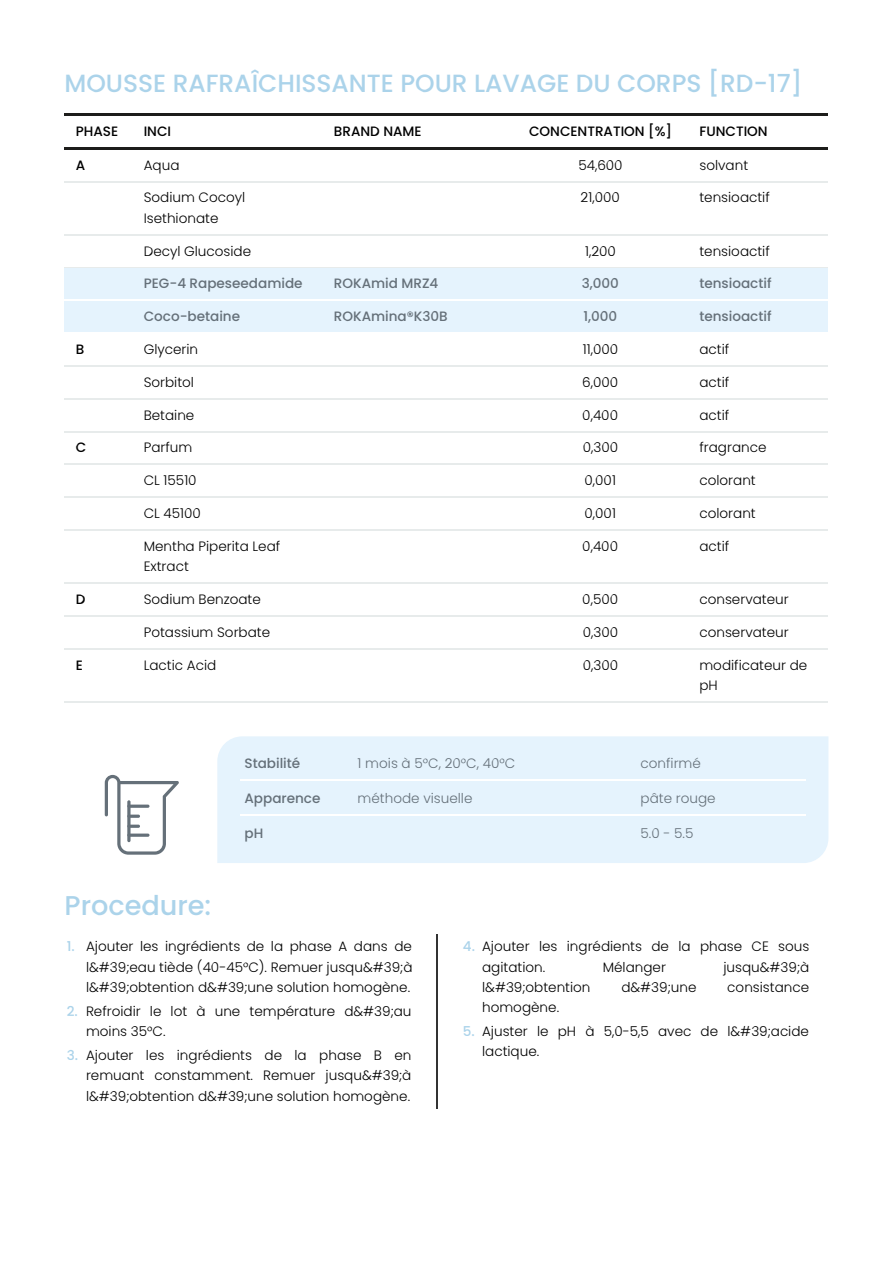
<style>
.page{position:relative;width:893px;height:1263px;background:#fff}
.page>*{position:absolute;margin:0;border:0;box-sizing:border-box;transform-origin:0 0}
.t1{font:500 27.15px "Poppins";letter-spacing:.005em;color:#abd3ea}
.t2{font:24.9px "Medium Poppins";letter-spacing:.005em;color:#abd3ea}
.t3{font:13.5px/20.4px "Light Poppins";letter-spacing:.005em;color:#000}
.t4{font:500 13.5px "Poppins";letter-spacing:.005em;color:#657079}
.t5{font:13.5px "Light Poppins";letter-spacing:.005em;color:#657079}
.t6{font:500 13.5px "Poppins";letter-spacing:.005em;color:#000}
.s1{font-family:"Poppins";font-weight:500;color:#abd3ea}
</style>
<div class="page">
<hr style="left:64px;top:113px;width:764px;height:2px;background:#1d1d1b">
<hr style="left:64px;top:147px;width:764px;height:2px;background:#1d1d1b">
<hr style="left:64px;top:181px;width:764px;height:1px;background:#e7ebeb">
<hr style="left:64px;top:234px;width:764px;height:1px;background:#e7ebeb">
<hr style="left:64px;top:267px;width:764px;height:1px;background:#e7ebeb">
<div style="left:64px;top:268px;width:764px;height:33px;background:#e5f3fd"></div>
<hr style="left:64px;top:300px;width:764px;height:1px;background:#fff">
<div style="left:64px;top:301px;width:764px;height:33px;background:#e5f3fd"></div>
<hr style="left:64px;top:333px;width:764px;height:1px;background:#fff">
<hr style="left:64px;top:365px;width:764px;height:2px;background:#e7ebeb">
<hr style="left:64px;top:398px;width:764px;height:1px;background:#e7ebeb">
<hr style="left:64px;top:431px;width:764px;height:1px;background:#e7ebeb">
<hr style="left:64px;top:464px;width:764px;height:1px;background:#e7ebeb">
<hr style="left:64px;top:497px;width:764px;height:1px;background:#e7ebeb">
<hr style="left:64px;top:529px;width:764px;height:2px;background:#e7ebeb">
<hr style="left:64px;top:583px;width:764px;height:1px;background:#e7ebeb">
<hr style="left:64px;top:615px;width:764px;height:1px;background:#e7ebeb">
<hr style="left:64px;top:648px;width:764px;height:1px;background:#e7ebeb">
<hr style="left:64px;top:701px;width:764px;height:1px;background:#e7ebeb">
<div style="left:217px;top:736px;width:611px;height:127px;background:#e5f3fd"></div>
<hr style="left:240px;top:779px;width:113px;height:1px;background:#fff">
<hr style="left:353px;top:779px;width:283px;height:1px;background:#fff">
<hr style="left:636px;top:779px;width:169px;height:1px;background:#fff">
<hr style="left:240px;top:814px;width:113px;height:2px;background:#fff">
<hr style="left:353px;top:814px;width:283px;height:2px;background:#fff">
<hr style="left:636px;top:814px;width:169px;height:2px;background:#fff">
<hr style="left:437px;top:934px;width:1px;height:175px;background:#333">
<svg style="left:105px;top:775px;width:74px;height:80px"></svg>
<hr style="left:127px;top:805px;width:22px;height:3px;background:#657079;border-radius:2px">
<h2 class="t2" style="left:64px;top:66px;width:739px">MOUSSE RAFRAÎCHISSANTE POUR LAVAGE DU CORPS [RD-17]</h2>
<p class="t6" style="left:76px;top:122px;width:44px">PHASE</p>
<p class="t6" style="left:144px;top:122px;width:29px">INCI</p>
<p class="t6" style="left:334px;top:122px;width:89px">BRAND NAME</p>
<p class="t6" style="left:529px;top:122px;width:144px">CONCENTRATION [%]</p>
<p class="t6" style="left:699px;top:122px;width:70px">FUNCTION</p>
<p class="t6" style="left:76px;top:156px;width:11px">A</p>
<p class="t3" style="left:144px;top:155px;width:37px">Aqua</p>
<p class="t3" style="left:578px;top:155px;width:46px">54,600</p>
<p class="t3" style="left:699px;top:155px;width:50px">solvant</p>
<p class="t3" style="left:144px;top:188px;width:103px">Sodium Cocoyl<br>Isethionate</p>
<p class="t3" style="left:580px;top:188px;width:41px">21,000</p>
<p class="t3" style="left:699px;top:188px;width:72px">tensioactif</p>
<p class="t3" style="left:144px;top:241px;width:109px">Decyl Glucoside</p>
<p class="t3" style="left:585px;top:241px;width:32px">1,200</p>
<p class="t3" style="left:699px;top:241px;width:72px">tensioactif</p>
<p class="t4" style="left:144px;top:274px;width:160px">PEG-4 Rapeseedamide</p>
<p class="t4" style="left:334px;top:274px;width:106px">ROKAmid MRZ4</p>
<p class="t4" style="left:581px;top:274px;width:39px">3,000</p>
<p class="t4" style="left:699px;top:274px;width:74px">tensioactif</p>
<p class="t4" style="left:144px;top:307px;width:98px">Coco-betaine</p>
<p class="t4" style="left:334px;top:307px;width:115px">ROKAmina®K30B</p>
<p class="t4" style="left:583px;top:307px;width:35px">1,000</p>
<p class="t4" style="left:699px;top:307px;width:74px">tensioactif</p>
<p class="t6" style="left:76px;top:340px;width:10px">B</p>
<p class="t3" style="left:144px;top:339px;width:56px">Glycerin</p>
<p class="t3" style="left:583px;top:339px;width:37px">11,000</p>
<p class="t3" style="left:699px;top:339px;width:31px">actif</p>
<p class="t3" style="left:144px;top:372px;width:52px">Sorbitol</p>
<p class="t3" style="left:582px;top:372px;width:37px">6,000</p>
<p class="t3" style="left:699px;top:372px;width:31px">actif</p>
<p class="t3" style="left:144px;top:405px;width:52px">Betaine</p>
<p class="t3" style="left:582px;top:405px;width:37px">0,400</p>
<p class="t3" style="left:699px;top:405px;width:31px">actif</p>
<p class="t6" style="left:76px;top:438px;width:12px">C</p>
<p class="t3" style="left:144px;top:438px;width:50px">Parfum</p>
<p class="t3" style="left:583px;top:438px;width:37px">0,300</p>
<p class="t3" style="left:699px;top:438px;width:68px">fragrance</p>
<p class="t3" style="left:144px;top:470px;width:54px">CL 15510</p>
<p class="t3" style="left:584px;top:470px;width:33px">0,001</p>
<p class="t3" style="left:699px;top:470px;width:58px">colorant</p>
<p class="t3" style="left:144px;top:503px;width:59px">CL 45100</p>
<p class="t3" style="left:584px;top:503px;width:33px">0,001</p>
<p class="t3" style="left:699px;top:503px;width:58px">colorant</p>
<p class="t3" style="left:144px;top:536px;width:138px">Mentha Piperita Leaf<br>Extract</p>
<p class="t3" style="left:582px;top:536px;width:37px">0,400</p>
<p class="t3" style="left:699px;top:536px;width:31px">actif</p>
<p class="t6" style="left:76px;top:590px;width:11px">D</p>
<p class="t3" style="left:144px;top:589px;width:119px">Sodium Benzoate</p>
<p class="t3" style="left:582px;top:589px;width:37px">0,500</p>
<p class="t3" style="left:699px;top:589px;width:91px">conservateur</p>
<p class="t3" style="left:144px;top:622px;width:128px">Potassium Sorbate</p>
<p class="t3" style="left:583px;top:622px;width:37px">0,300</p>
<p class="t3" style="left:699px;top:622px;width:91px">conservateur</p>
<p class="t6" style="left:76px;top:655px;width:9px">E</p>
<p class="t3" style="left:144px;top:655px;width:74px">Lactic Acid</p>
<p class="t3" style="left:583px;top:655px;width:37px">0,300</p>
<p class="t3" style="left:699px;top:655px;width:109px">modificateur de pH</p>
<p class="t4" style="left:244px;top:754px;width:57px">Stabilité</p>
<p class="t5" style="left:357px;top:754px;width:159px">1 mois à 5°C, 20°C, 40°C</p>
<p class="t5" style="left:640px;top:754px;width:62px">confirmé</p>
<p class="t4" style="left:244px;top:789px;width:77px">Apparence</p>
<p class="t5" style="left:357px;top:789px;width:116px">méthode visuelle</p>
<p class="t5" style="left:640px;top:789px;width:77px">pâte rouge</p>
<p class="t4" style="left:244px;top:824px;width:20px">pH</p>
<p class="t5" style="left:640px;top:824px;width:54px">5.0 - 5.5</p>
<h1 class="t1" style="left:64px;top:887px;width:148px">Procedure:</h1>
<p class="t3" style="left:86px;top:936px;width:328px;text-align:justify;text-indent:-19px"><span class="s1">1.</span> Ajouter les ingrédients de la phase A dans de l&amp;#39;eau tiède (40-45°C). Remuer jusqu&amp;#39;à l&amp;#39;obtention d&amp;#39;une solution homogène.</p>
<p class="t3" style="left:86px;top:1001px;width:327px;text-indent:-19px"><span class="s1">2.</span> Refroidir le lot à une température d&amp;#39;au moins 35°C.</p>
<p class="t3" style="left:86px;top:1045px;width:327px;text-align:justify;text-indent:-19px"><span class="s1">3.</span> Ajouter les ingrédients de la phase B en remuant constamment. Remuer jusqu&amp;#39;à l&amp;#39;obtention d&amp;#39;une solution homogène.</p>
<p class="t3" style="left:482px;top:936px;width:329px;text-indent:-19px"><span class="s1">4.</span> Ajouter les ingrédients de la phase CE sous agitation.</p>
<p class="t3" style="left:602px;top:957px;width:65px">Mélanger</p>
<p class="t3" style="left:723px;top:957px;width:87px">jusqu&amp;#39;à</p>
<p class="t3" style="left:482px;top:977px;width:110px">l&amp;#39;obtention</p>
<p class="t3" style="left:621px;top:977px;width:76px">d&amp;#39;une</p>
<p class="t3" style="left:727px;top:977px;width:83px">consistance</p>
<p class="t3" style="left:482px;top:997px;width:78px">homogène.</p>
<p class="t3" style="left:482px;top:1021px;width:328px;text-indent:-19px"><span class="s1">5.</span> Ajuster le pH à 5,0-5,5 avec de l&amp;#39;acide lactique.</p>
</div>
